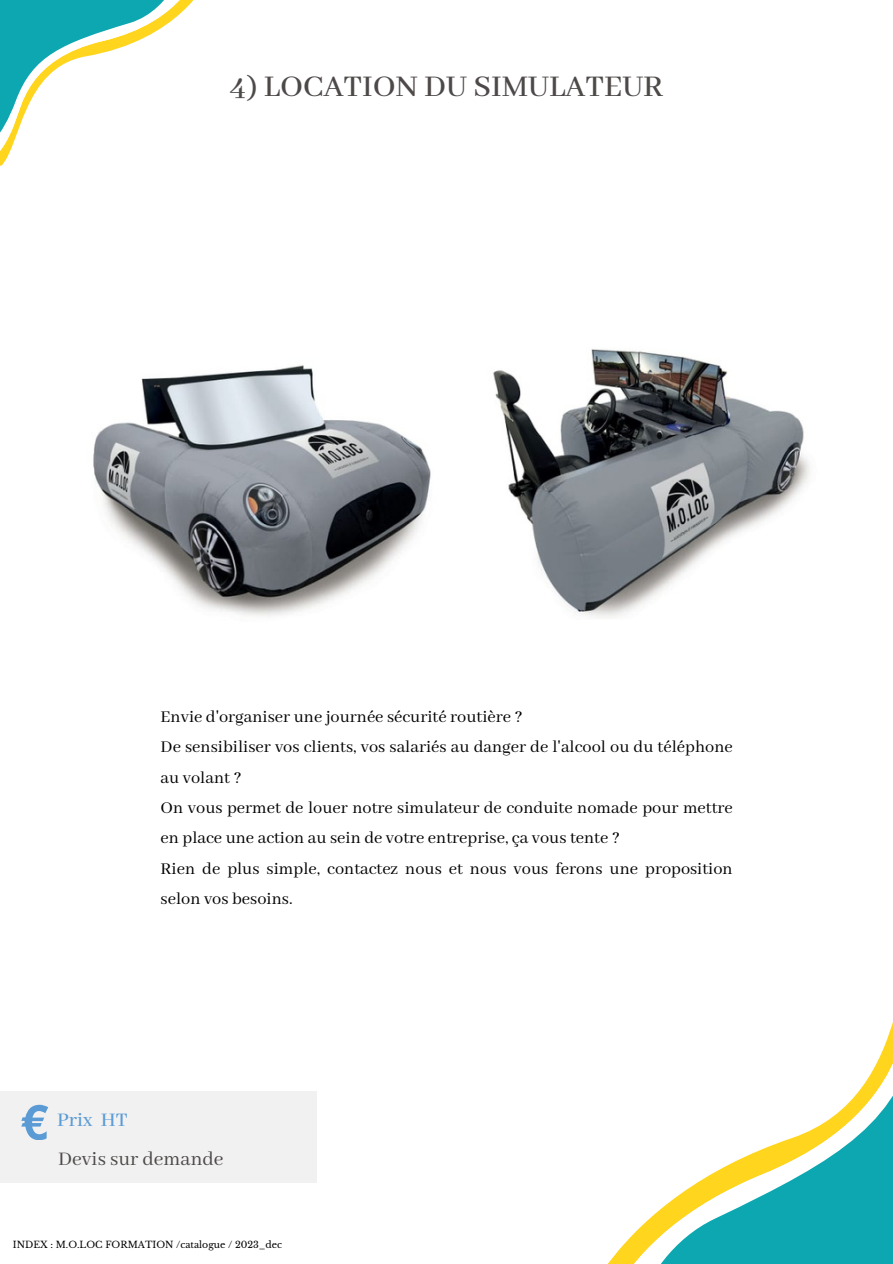
<style>
.page{position:relative;width:893px;height:1264px;background:#fff}
.page>*{position:absolute;margin:0;border:0;box-sizing:border-box;transform-origin:0 0}
.t1{font:500 33.45px "Abhaya Libre";color:#4d4948}
.t2{font:21.3px "Abhaya Libre";color:#4d4948}
.t3{font:500 21.3px "Abhaya Libre";color:#5b9bd5}
.t4{font:18.3px/30.3px "Abhaya Libre";color:#000}
.t5{font:9.3px "Libre Baskerville";color:#000}
</style>
<div class="page">
<svg style="left:0;top:0;width:194px;height:166px"></svg>
<div style="left:0;top:1091px;width:316px;height:91px;background:#f1f1f1"></div>
<svg style="left:21px;top:1104px;width:27px;height:35px"></svg>
<img style="left:93px;top:349px;width:717px;height:269px">
<svg style="left:617px;top:1025px;width:275px;height:238px"></svg>
<p class="t1" style="left:230px;top:68px;width:434px">4) LOCATION DU SIMULATEUR</p>
<p class="t4" style="left:161px;top:702px;width:363px">Envie d'organiser une journée sécurité routière ?</p>
<p class="t4" style="left:161px;top:732px;width:573px">De sensibiliser vos clients, vos salariés au danger de l'alcool ou du téléphone au volant ?</p>
<p class="t4" style="left:161px;top:793px;width:573px">On vous permet de louer notre simulateur de conduite nomade pour mettre en place une action au sein de votre entreprise, ça vous tente ?</p>
<p class="t4" style="left:161px;top:854px;width:573px">Rien de plus simple, contactez nous et nous vous ferons une proposition selon vos besoins.</p>
<p class="t3" style="left:57px;top:1108px;width:72px">Prix HT</p>
<p class="t2" style="left:58px;top:1147px;width:167px">Devis sur demande</p>
<p class="t5" style="left:13px;top:1238px;width:271px">INDEX : M.O.LOC FORMATION /catalogue / 2023_dec</p>
</div>
